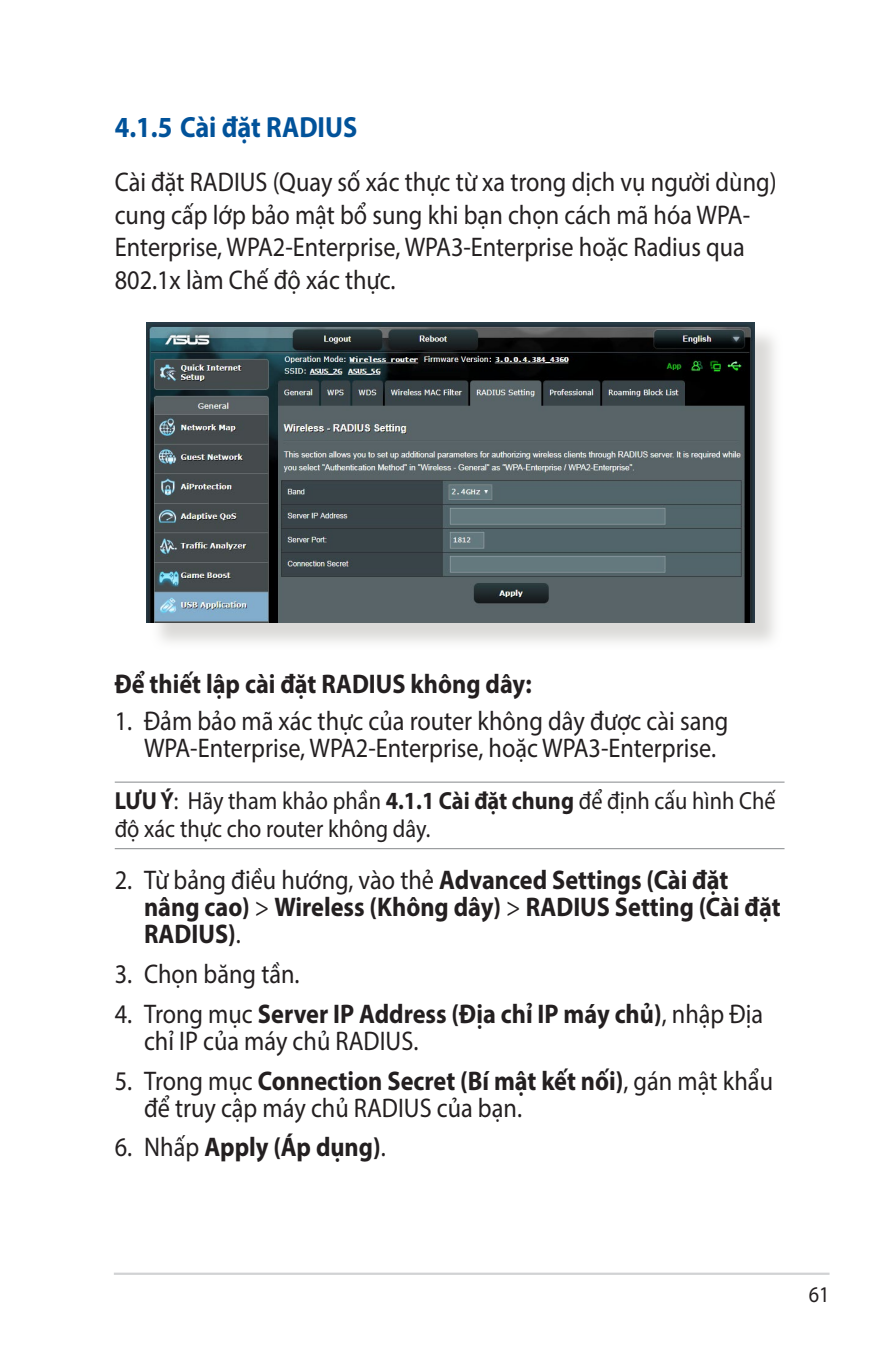
<style>
.page{position:relative;width:893px;height:1346px;background:#fff}
.page>*{position:absolute;margin:0;border:0;box-sizing:border-box;transform-origin:0 0}
.t1{font:700 29.25px "Myriad Pro";color:#01529a;scale:.9 1}
.t2{font:27px/32.4px "Myriad Pro";color:#231f20;scale:.9 1}
.t3{font:700 27px/27px "Myriad Pro";color:#231f20;scale:.9 1}
.t4{font:24.75px/27px "Myriad Pro";color:#231f20;scale:.9 1}
.t5{font:22.5px "Myriad Pro";color:#231f20;scale:.9 1}
.s1{font-weight:700}
.s2{font-weight:400}
</style>
<div class="page">
<hr style="left:114px;top:1272px;width:715px;height:3px;background:#d1d2d4">
<hr style="left:115px;top:781px;width:669px;height:2px;background:#939598">
<hr style="left:115px;top:848px;width:669px;height:1px;background:#939598">
<div style="left:150px;top:326px;width:633px;height:325px;background:#cfcecb;opacity:.75"></div>
<img style="left:147px;top:323px;width:608px;height:299px">
<p class="t1" style="left:115px;top:108px;width:271px">4.1.5 Cài đặt RADIUS</p>
<p class="t2" style="left:115px;top:166px;width:737px">Cài đặt RADIUS (Quay số xác thực từ xa trong dịch vụ người dùng) cung cấp lớp bảo mật bổ sung khi bạn chọn cách mã hóa WPA-Enterprise, WPA2-Enterprise, WPA3-Enterprise hoặc Radius qua 802.1x làm Chế độ xác thực.</p>
<p class="t3" style="left:115px;top:670px;width:465px">Để thiết lập cài đặt RADIUS không dây:</p>
<p class="t2" style="left:144px;top:707px;width:651px;line-height:27px;text-indent:-29px">1. Đảm bảo mã xác thực của router không dây được cài sang<br>WPA-Enterprise, WPA2-Enterprise, hoặc WPA3-Enterprise.</p>
<p class="t4" style="left:115px;top:787px;width:736px"><span class="s1">LƯU Ý</span>: Hãy tham khảo phần <span class="s1">4.1.1 Cài đặt chung</span> để định cấu hình Chế độ xác thực cho router không dây.</p>
<p class="t3" style="left:144px;top:865px;width:709px;text-indent:-29px"><span class="s2">2. Từ bảng điều hướng, vào thẻ</span> Advanced Settings (Cài đặt nâng cao) <span class="s2">&gt;</span> Wireless (Không dây) <span class="s2">&gt;</span> RADIUS Setting (Cài đặt<br>RADIUS)<span class="s2">.</span></p>
<p class="t2" style="left:115px;top:957px;width:207px">3. Chọn băng tần.</p>
<p class="t2" style="left:144px;top:1000px;width:689px;line-height:27px;text-indent:-29px">4. Trong mục <span class="s1">Server IP Address (Địa chỉ IP máy chủ)</span>, nhập Địa chỉ IP của máy chủ RADIUS.</p>
<p class="t2" style="left:144px;top:1066px;width:700px;line-height:27px;text-indent:-29px">5. Trong mục <span class="s1">Connection Secret (Bí mật kết nối)</span>, gán mật khẩu để truy cập máy chủ RADIUS của bạn.</p>
<p class="t3" style="left:115px;top:1133px;width:303px"><span class="s2">6. Nhấp</span> Apply (Áp dụng)<span class="s2">.</span></p>
<p class="t5" style="left:809px;top:1281px;width:25px">61</p>
</div>
